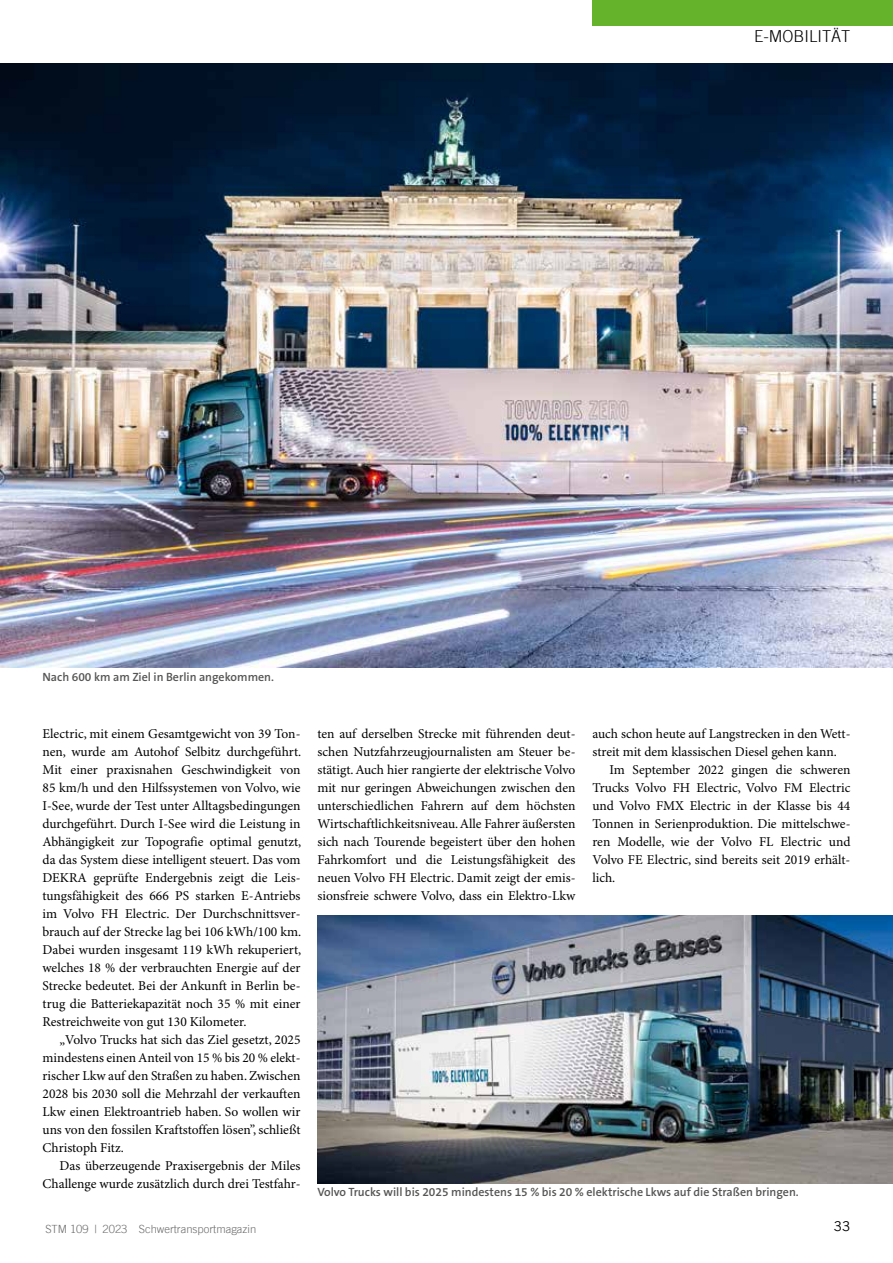
<style>
.page{position:relative;width:893px;height:1263px;background:#fff}
.page>*{position:absolute;margin:0;border:0;box-sizing:border-box;transform-origin:0 0}
.t1{font:300 16.5px "Trade Gothic LT";color:#000}
.t2{font:13.5px/18px "Minion Pro";color:#000;text-align:justify}
.t3{font:13.5px "Trade Gothic LT";color:#000}
.t4{font:600 12px "The Sans B W6";color:#565655}
.t5{font:300 11.25px "Trade Gothic LT";color:#6e6e6e}
</style>
<div class="page">
<div style="left:592px;top:0;width:301px;height:26px;background:#64b32b"></div>
<img style="left:0;top:64px;width:893px;height:604px">
<img style="left:317px;top:915px;width:576px;height:268px">
<p class="t1" style="left:754px;top:26px;width:98px">E-MOBILITÄT</p>
<p class="t4" style="left:43px;top:669px;width:233px">Nach 600 km am Ziel in Berlin angekommen.</p>
<p class="t2" style="left:43px;top:725px;width:260px">Electric, mit einem Gesamtgewicht von 39 Ton&shy;nen, wurde am Autohof Selbitz durchgeführt.<br>Mit einer praxisnahen Geschwindigkeit von 85 km/h und den Hilfssystemen von Volvo, wie I-See, wurde der Test unter Alltagsbedingungen durchgeführt. Durch I-See wird die Leistung in Abhängigkeit zur Topografie optimal genutzt, da das System diese intelligent steuert. Das vom DEKRA geprüfte Endergebnis zeigt die Leis&shy;tungsfähigkeit des 666 PS starken E-Antriebs im Volvo FH Electric. Der Durchschnittsver&shy;brauch auf der Strecke lag bei 106 kWh/100 km.<br>Dabei wurden insgesamt 119 kWh rekuperiert, welches 18 % der verbrauchten Energie auf der Strecke bedeutet. Bei der Ankunft in Berlin be&shy;trug die Batteriekapazität noch 35 % mit einer Restreichweite von gut 130 Kilometer.</p>
<p class="t2" style="left:43px;top:1031px;width:259px;text-indent:17px">„Volvo Trucks hat sich das Ziel gesetzt, 2025 mindestens einen Anteil von 15 % bis 20 % elekt&shy;rischer Lkw auf den Straßen zu haben. Zwischen 2028 bis 2030 soll die Mehrzahl der verkauften Lkw einen Elektroantrieb haben. So wollen wir uns von den fossilen Kraftstoffen lösen”, schließt Christoph Fitz.</p>
<p class="t2" style="left:43px;top:1157px;width:259px;text-align:right">Das überzeugende Praxisergebnis der Miles<br>Challenge wurde zusätzlich durch drei Testfahr-</p>
<p class="t2" style="left:317px;top:725px;width:259px">ten auf derselben Strecke mit führenden deut&shy;schen Nutzfahrzeugjournalisten am Steuer be&shy;stätigt. Auch hier rangierte der elektrische Volvo mit nur geringen Abweichungen zwischen den unterschiedlichen Fahrern auf dem höchsten Wirtschaftlichkeitsniveau. Alle Fahrer äußersten sich nach Tourende begeistert über den hohen Fahrkomfort und die Leistungsfähigkeit des neuen Volvo FH Electric. Damit zeigt der emis&shy;sionsfreie schwere Volvo, dass ein Elektro-Lkw</p>
<p class="t2" style="left:592px;top:725px;width:259px">auch schon heute auf Langstrecken in den Wett&shy;streit mit dem klassischen Diesel gehen kann.</p>
<p class="t2" style="left:592px;top:761px;width:259px;text-indent:17px">Im September 2022 gingen die schweren Trucks Volvo FH Electric, Volvo FM Electric und Volvo FMX Electric in der Klasse bis 44<br>Tonnen in Serienproduktion. Die mittelschwe&shy;ren Modelle, wie der Volvo FL Electric und Volvo FE Electric, sind bereits seit 2019 erhält&shy;lich.</p>
<p class="t4" style="left:317px;top:1184px;width:483px">Volvo Trucks will bis 2025 mindestens 15 % bis 20 % elektrische Lkws auf die Straßen bringen.</p>
<p class="t5" style="left:45px;top:1222px;width:212px">STM 109 | 2023 Schwertransportmagazin</p>
<p class="t3" style="left:834px;top:1218px;width:18px">33</p>
</div>
